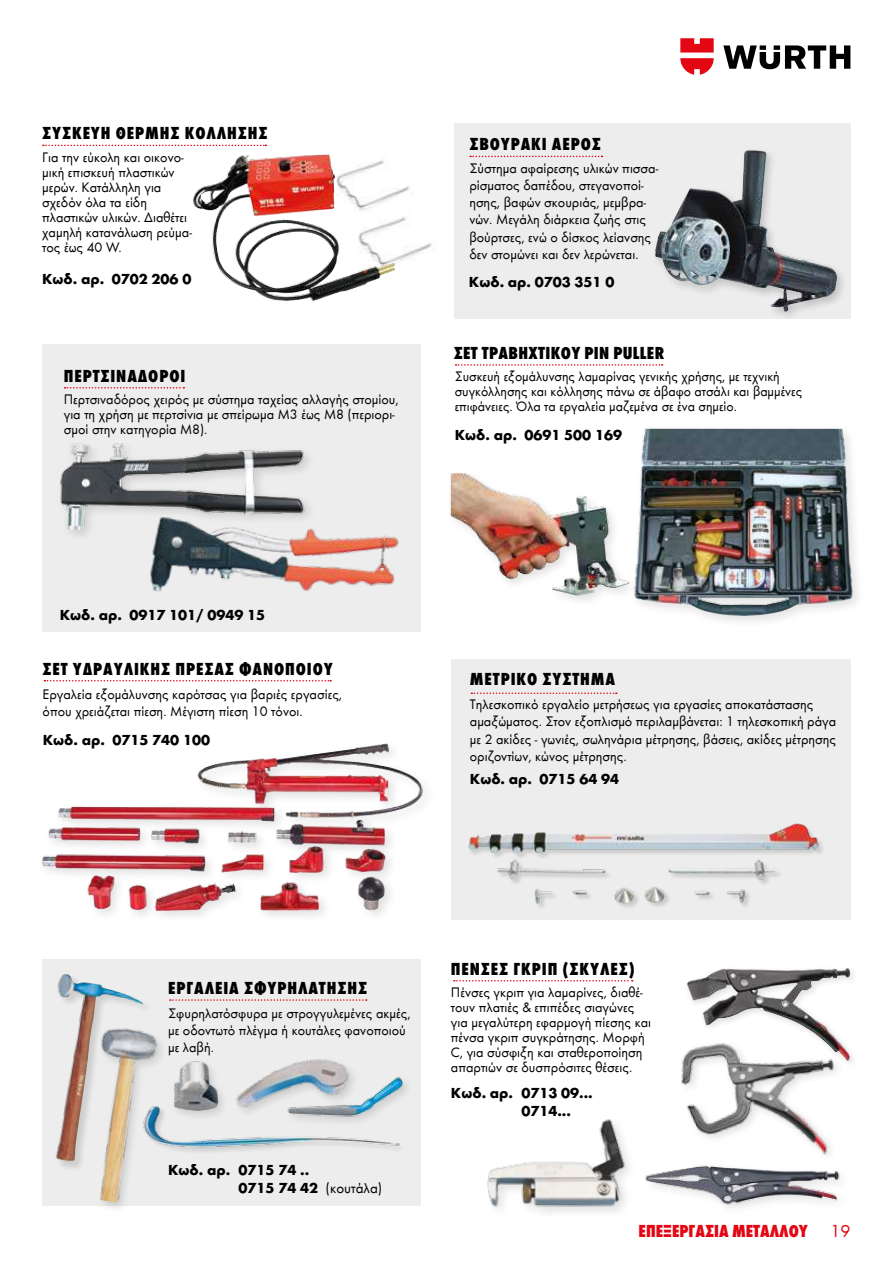
<style>
.page{position:relative;width:893px;height:1263px;background:#fff}
.page>*{position:absolute;margin:0;border:0;box-sizing:border-box;transform-origin:0 0}
.t1{font:800 condensed 18px "Wuerth";letter-spacing:.05em;color:#000}
.t2{font:800 condensed 18px "Wuerth";letter-spacing:.02em;color:#000}
.t3{font:800 condensed 18px "Wuerth";color:#e30613}
.t4{font:18px "Wuerth";color:#e30613}
.t5{font:700 15px/18px "Wuerth";color:#000}
.t6{font:14.25px/15px "Wuerth";color:#000}
.s1{font-weight:400}
</style>
<div class="page">
<svg style="left:723px;top:45px;width:127px;height:24px"></svg>
<svg style="left:680px;top:38px;width:34px;height:37px"></svg>
<div style="left:454px;top:123px;width:396px;height:195px;background:#ededed"></div>
<div style="left:42px;top:344px;width:379px;height:287px;background:#ededed"></div>
<div style="left:451px;top:659px;width:399px;height:260px;background:#ededed"></div>
<div style="left:43px;top:959px;width:378px;height:246px;background:#ededed"></div>
<svg style="left:43px;top:145px;width:223px;height:1px"></svg>
<img style="left:350px;top:219px;width:82px;height:56px">
<img style="left:320px;top:154px;width:90px;height:65px">
<img style="left:193px;top:155px;width:113px;height:56px">
<svg style="left:456px;top:364px;width:207px;height:2px"></svg>
<div style="left:630px;top:424px;width:236px;height:205px;background:#000;opacity:.12"></div>
<img style="left:634px;top:429px;width:152px;height:187px">
<svg style="left:471px;top:692px;width:146px;height:2px"></svg>
<div style="left:468px;top:824px;width:357px;height:87px;background:#000;opacity:.14"></div>
<img style="left:468px;top:823px;width:329px;height:31px">
<div style="left:37px;top:739px;width:399px;height:185px;background:#000;opacity:.12"></div>
<img style="left:213px;top:743px;width:173px;height:22px">
<svg style="left:44px;top:680px;width:287px;height:1px"></svg>
<svg style="left:170px;top:999px;width:197px;height:2px"></svg>
<img style="left:55px;top:974px;width:88px;height:188px">
<img style="left:169px;top:1137px;width:231px;height:15px">
<img style="left:64px;top:1011px;width:105px;height:195px">
<div style="left:171px;top:1058px;width:58px;height:64px;background:#000;opacity:.14"></div>
<img style="left:173px;top:1060px;width:45px;height:52px">
<svg style="left:454px;top:980px;width:179px;height:1px"></svg>
<div style="left:683px;top:964px;width:176px;height:105px;background:#000;opacity:.14"></div>
<img style="left:771px;top:968px;width:75px;height:2px">
<img style="left:681px;top:1023px;width:169px;height:131px">
<img style="left:645px;top:1154px;width:195px;height:54px">
<img style="left:487px;top:1119px;width:142px;height:94px">
<img style="left:60px;top:443px;width:249px;height:93px">
<div style="left:446px;top:468px;width:195px;height:139px;background:#000;opacity:.12"></div>
<img style="left:451px;top:473px;width:123px;height:106px">
<svg style="left:65px;top:387px;width:119px;height:1px"></svg>
<svg style="left:470px;top:156px;width:132px;height:1px"></svg>
<div style="left:651px;top:146px;width:197px;height:176px;background:#000;opacity:.19"></div>
<img style="left:655px;top:150px;width:182px;height:162px">
<img style="left:132px;top:499px;width:267px;height:93px">
<img style="left:224px;top:1058px;width:128px;height:64px">
<div style="left:285px;top:1074px;width:129px;height:53px;background:#ededed"></div>
<img style="left:285px;top:1075px;width:122px;height:46px">
<p class="t1" style="left:42px;top:121px;width:227px">ΣΥΣΚΕΥΗ ΘΕΡΜΗΣ ΚΟΛΛΗΣΗΣ</p>
<p class="t6" style="left:42px;top:149px;width:151px">Για την εύκολη και οικονο&shy;μική επισκευή πλαστικών μερών. Κατάλληλη για σχεδόν όλα τα είδη πλαστικών υλικών. Διαθέτει χαμηλή κατανάλωση ρεύμα&shy;τος έως 40 W.</p>
<p class="t5" style="left:42px;top:269px;width:151px">Κωδ. αρ. 0702 206 0</p>
<p class="t1" style="left:64px;top:363px;width:123px">ΠΕΡΤΣΙΝΑΔΟΡΟΙ</p>
<p class="t6" style="left:64px;top:391px;width:337px">Περτσιναδόρος χειρός με σύστημα ταχείας αλλαγής στομίου, για τη χρήση με περτσίνια με σπείρωμα M3 έως M8 (περιορι&shy;σμοί στην κατηγορία M8).</p>
<p class="t1" style="left:469px;top:132px;width:133px">ΣΒΟΥΡΑΚΙ ΑΕΡΟΣ</p>
<p class="t6" style="left:469px;top:159px;width:190px;line-height:17.1px">Σύστημα αφαίρεσης υλικών πισσα&shy;ρίσματος δαπέδου, στεγανοποί&shy;ησης, βαφών σκουριάς, μεμβρα&shy;νών. Μεγάλη διάρκεια ζωής στις βούρτσες, ενώ ο δίσκος λείανσης δεν στομώνει και δεν λερώνεται.</p>
<p class="t5" style="left:469px;top:272px;width:147px">Κωδ. αρ. 0703 351 0</p>
<p class="t2" style="left:454px;top:340px;width:212px">ΣΕΤ ΤΡΑΒΗΧΤΙΚΟΥ PIN PULLER</p>
<p class="t6" style="left:455px;top:368px;width:349px">Συσκευή εξομάλυνσης λαμαρίνας γενικής χρήσης, με τεχνική συγκόλλησης και κόλλησης πάνω σε άβαφο ατσάλι και βαμμένες επιφάνειες. Όλα τα εργαλεία μαζεμένα σε ένα σημείο.</p>
<p class="t5" style="left:455px;top:425px;width:169px">Κωδ. αρ. 0691 500 169</p>
<p class="t5" style="left:60px;top:605px;width:207px">Κωδ. αρ. 0917 101/ 0949 15</p>
<p class="t1" style="left:43px;top:656px;width:292px">ΣΕΤ ΥΔΡΑΥΛΙΚΗΣ ΠΡΕΣΑΣ ΦΑΝΟΠΟΙΟΥ</p>
<p class="t6" style="left:43px;top:685px;width:301px;line-height:17.1px">Εργαλεία εξομάλυνσης καρότσας για βαριές εργασίες, όπου χρειάζεται πίεση. Μέγιστη πίεση 10 τόνοι.</p>
<p class="t5" style="left:43px;top:730px;width:169px">Κωδ. αρ. 0715 740 100</p>
<p class="t1" style="left:470px;top:667px;width:147px">ΜΕΤΡΙΚΟ ΣΥΣΤΗΜΑ</p>
<p class="t6" style="left:470px;top:695px;width:368px;line-height:17.1px">Τηλεσκοπικό εργαλείο μετρήσεως για εργασίες αποκατάστασης αμαξώματος. Στον εξοπλισμό περιλαμβάνεται: 1 τηλεσκοπική ράγα με 2 ακίδες - γωνιές, σωληνάρια μέτρησης, βάσεις, ακίδες μέτρησης οριζoντίων, κώνος μέτρησης.</p>
<p class="t5" style="left:470px;top:769px;width:151px">Κωδ. αρ. 0715 64 94</p>
<p class="t1" style="left:168px;top:975px;width:200px">ΕΡΓΑΛΕΙΑ ΣΦΥΡΗΛΑΤΗΣΗΣ</p>
<p class="t6" style="left:168px;top:1004px;width:244px;line-height:17.1px">Σφυρηλατόσφυρα με στρογγυλεμένες ακμές, με οδοντωτό πλέγμα ή κουτάλες φανοποιού με λαβή.</p>
<p class="t5" style="left:239px;top:1159px;width:145px;text-indent:-71px">Κωδ. αρ. 0715 74 ..<br>0715 74 42 <span class="s1">(κουτάλα)</span></p>
<p class="t1" style="left:451px;top:957px;width:185px">ΠΕΝΣΕΣ ΓΚΡΙΠ (ΣΚΥΛΕΣ)</p>
<p class="t6" style="left:451px;top:984px;width:202px">Πένσες γκριπ για λαμαρίνες, διαθέ&shy;τουν πλατιές &amp; επιπέδες σιαγώνες για μεγαλύτερη εφαρμογή πίεσης και πένσα γκριπ συγκράτησης. Μορφή C, για σύσφιξη και σταθεροποίηση απαρτιών σε δυσπρόσιτες θέσεις.</p>
<p class="t5" style="left:521px;top:1083px;width:73px;text-indent:-70px">Κωδ. αρ. 0713 09...<br>0714...</p>
<p class="t3" style="left:639px;top:1218px;width:171px">ΕΠΕΞΕΡΓΑΣΙΑ ΜΕΤΑΛΛΟΥ</p>
<p class="t4" style="left:830px;top:1218px;width:21px">19</p>
</div>
